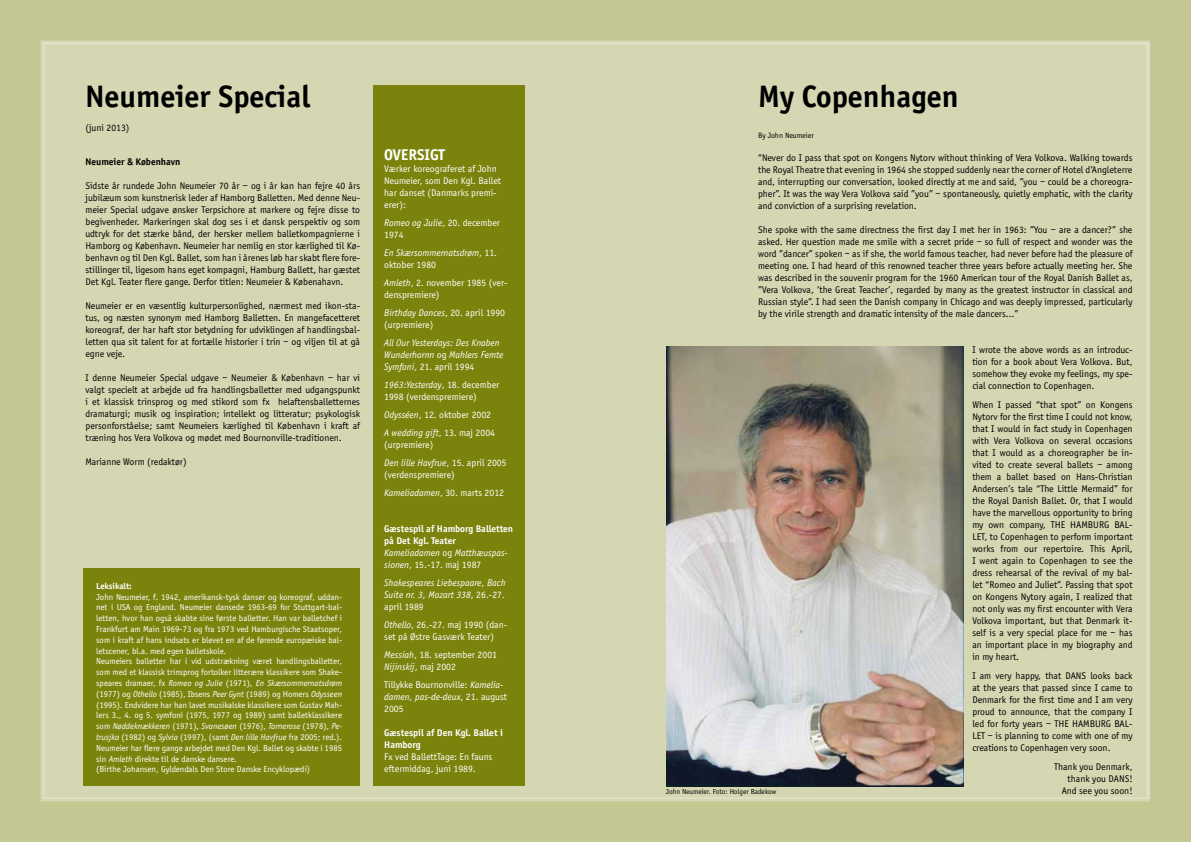
<style>
.page{position:relative;width:1191px;height:842px;background:#c4c792}
.page>*{position:absolute;margin:0;border:0;box-sizing:border-box;transform-origin:0 0}
.t1{font:700 32px "Officina Sans";color:#000}
.t2{font:700 16px "Officina Sans";color:#fff}
.t3{font:10px/12px "Officina Sans";color:#000;text-align:justify}
.t4{font:10px/12px "Officina Sans";color:#fff}
.t5{font:italic 10px/12px "Officina Sans";color:#fff}
.t6{font:700 10px/12px "Officina Sans";color:#fff}
.t7{font:700 10px "Officina Sans";color:#000}
.t8{font:9px/10.8px "Officina Sans";color:#fff}
.t9{font:700 9px "Officina Sans";color:#fff}
.t10{font:8px "Officina Sans";color:#000}
.t11{font:7.5px "Officina Sans";color:#000}
.s1{font-style:italic}
.s2{font-style:normal}
.s3{font-weight:400;font-style:italic}
.s4{font-weight:400}
</style>
<div class="page">
<div style="left:43px;top:43px;width:1105px;height:756px;background:#d5d7b2"></div>
<img style="left:666px;top:347px;width:297px;height:439px">
<div style="left:41px;top:41px;width:1109px;height:760px;border:4px solid #fff"></div>
<div style="left:84px;top:568px;width:276px;height:217px;background:#7b830c"></div>
<div style="left:373px;top:85px;width:151px;height:700px;background:#7b830c"></div>
<h1 class="t1" style="left:85px;top:77px;width:226px">Neumeier Special</h1>
<p class="t3" style="left:85px;top:122px;width:46px">(juni 2013)</p>
<p class="t7" style="left:85px;top:156px;width:96px">Neumeier &amp; København</p>
<p class="t3" style="left:85px;top:180px;width:276px">Sidste år rundede John Neumeier 70 år – og i år kan han fejre 40 års jubilæum som kunstnerisk leder af Hamborg Balletten. Med denne Neu&shy;meier Special udgave ønsker Terpsichore at markere og fejre disse to begivenheder. Markeringen skal dog ses i et dansk perspektiv og som udtryk for det stærke bånd, der hersker mellem balletkompagnierne i Hamborg og København. Neumeier har nemlig en stor kærlighed til Kø&shy;benhavn og til Den Kgl. Ballet, som han i årenes løb har skabt flere fore&shy;stillinger til, ligesom hans eget kompagni, Hamburg Ballett, har gæstet Det Kgl. Teater flere gange. Derfor titlen: Neumeier &amp; Købenahavn.</p>
<p class="t3" style="left:85px;top:300px;width:276px">Neumeier er en væsentlig kulturpersonlighed, nærmest med ikon-sta&shy;tus, og næsten synonym med Hamborg Balletten. En mangefacetteret koreograf, der har haft stor betydning for udviklingen af handlingsbal&shy;letten qua sit talent for at fortælle historier i trin – og viljen til at gå egne veje.</p>
<p class="t3" style="left:85px;top:372px;width:276px">I denne Neumeier Special udgave – Neumeier &amp; København – har vi valgt specielt at arbejde ud fra handlingsballetter med udgangspunkt i et klassisk trinsprog og med stikord som fx helaftensballetternes dramaturgi; musik og inspiration; intellekt og litteratur; psykologisk personforståelse; samt Neumeiers kærlighed til København i kraft af træning hos Vera Volkova og mødet med Bournonville-traditionen.</p>
<p class="t3" style="left:85px;top:456px;width:103px">Marianne Worm (redaktør)</p>
<p class="t9" style="left:96px;top:580px;width:37px">Leksikalt:</p>
<p class="t8" style="left:96px;top:591px;width:247px">John Neumeier, f. 1942, amerikansk-tysk danser og koreograf, uddan&shy;net i USA og England. Neumeier dansede 1963-69 for Stuttgart-bal&shy;letten, hvor han også skabte sine første balletter. Han var balletchef i Frankfurt am Main 1969-73 og fra 1973 ved Hamburgische Staatsoper, som i kraft af hans indsats er blevet en af de førende europæiske bal&shy;letscener, bl.a. med egen balletskole.<br>Neumeiers balletter har i vid udstrækning været handlingsballetter, som med et klassisk trinsprog fortolker litterære klassikere som Shake&shy;speares dramaer, fx <span class="s1">Romeo og Julie</span> (1971), <span class="s1">En Skærsommernatsdrøm </span>(1977) og <span class="s1">Othello</span> (1985), Ibsens <span class="s1">Peer Gynt</span> (1989) og Homers <span class="s1">Odysseen </span>(1995). Endvidere har han lavet musikalske klassikere som Gustav Mah&shy;lers 3., 4. og 5. symfoni (1975, 1977 og 1989) samt balletklassikere som <span class="s1">Nøddeknækkeren</span> (1971), <span class="s1">Svanesøen</span> (1976), <span class="s1">Tornerose</span> (1978), <span class="s1">Pe&shy;trusjka</span> (1982) og <span class="s1">Sylvia</span> (1997), (samt <span class="s1">Den lille Havfrue</span> fra 2005; red.).<br>Neumeier har flere gange arbejdet med Den Kgl. Ballet og skabte i 1985 sin <span class="s1">Amleth</span> direkte til de danske dansere.<br>(Birthe Johansen, Gyldendals Den Store Danske Encyklopædi)</p>
<h2 class="t2" style="left:384px;top:145px;width:17px">OVERSI</h2>
<h2 class="t2" style="left:430px;top:145px;width:16px">GT</h2>
<p class="t4" style="left:384px;top:163px;width:118px">Værker koreograferet af John<br>Neumeier, som Den Kgl. Ballet har danset (Danmarks premi&shy;erer):</p>
<p class="t4" style="left:384px;top:217px;width:117px"><span class="s1">Romeo og Julie</span>, 20. december<br>1974</p>
<p class="t5" style="left:384px;top:247px;width:114px">En Skærsommernatsdrøm<span class="s2">, 11. oktober 1980</span></p>
<p class="t4" style="left:384px;top:277px;width:125px"><span class="s1">Amleth</span>, 2. november 1985 (ver&shy;denspremiere)</p>
<p class="t4" style="left:384px;top:307px;width:122px"><span class="s1">Birthday Dances</span>, 20. april 1990 (urpremiere)</p>
<p class="t5" style="left:384px;top:337px;width:121px">All Our Yesterdays: Des Knaben<br>Wunderhornn <span class="s2">og</span> Mahlers Femte<br>Symfoni<span class="s2">, 21. april 1994</span></p>
<p class="t4" style="left:384px;top:379px;width:117px"><span class="s1">1963:Yesterday</span>, 18. december<br>1998 (verdenspremiere)</p>
<p class="t4" style="left:384px;top:406px;width:112px;line-height:18px"><span class="s1">Odysséen</span>, 12. oktober 2002<br><span class="s1">A wedding gift</span>, 13. maj 2004</p>
<p class="t4" style="left:384px;top:436px;width:124px;line-height:18px">(urpremiere)<br><span class="s1">Den lille Havfrue</span>, 15. april 2005</p>
<p class="t4" style="left:384px;top:466px;width:121px;line-height:18px">(verdenspremiere)<br><span class="s1">Kameliadamen</span>, 30. marts 2012</p>
<p class="t6" style="left:384px;top:523px;width:130px">Gæstespil af H amborg Balletten på Det Kgl. Teater<br><span class="s3">Kameliadamen</span> <span class="s4">og</span> <span class="s3">Matthæuspas&shy;sionen</span><span class="s4">, 15.-17. maj 1987</span></p>
<p class="t5" style="left:384px;top:577px;width:123px;text-align:justify">Shakespeares Liebespaare<span class="s2">,</span> Bach Suite nr. 3, Mozart 338<span class="s2">, 26.-27. april 1989</span></p>
<p class="t4" style="left:384px;top:619px;width:124px"><span class="s1">Othello</span>, 26.-27. maj 1990 (dan&shy;set på Østre Gasværk Teater)</p>
<p class="t4" style="left:384px;top:649px;width:114px"><span class="s1">Messiah</span>, 18. september 2001<br><span class="s1">Nijinskij</span>, maj 2002</p>
<p class="t4" style="left:384px;top:679px;width:124px">Tillykke Bournonville: <span class="s1">Kamelia&shy;damen, pas-de-deux</span>, 21. august<br>2005</p>
<p class="t6" style="left:384px;top:727px;width:120px">Gæstespil af Den Kgl. Ballet i<br>H amborg</p>
<p class="t4" style="left:384px;top:751px;width:110px">Fx ved BallettTage: En fauns eftermiddag, juni 1989.</p>
<h1 class="t1" style="left:758px;top:77px;width:202px">My Copenhagen</h1>
<p class="t10" style="left:758px;top:131px;width:57px">By John Neumeier</p>
<p class="t3" style="left:758px;top:152px;width:376px">“Never do I pass that spot on Kongens Nytorv without thinking of Vera Volkova. Walking towards the Royal Theatre that evening in 1964 she stopped suddenly near the corner of Hotel d’Angleterre and, interrupting our conversation, looked directly at me and said, ”you – could be a choreogra&shy;pher”. It was the way Vera Volkova said ”you” – spontaneously, quietly emphatic, with the clarity and conviction of a surprising revelation.</p>
<p class="t3" style="left:758px;top:224px;width:376px">She spoke with the same directness the first day I met her in 1963: ”You – are a dancer?” she asked. Her question made me smile with a secret pride – so full of respect and wonder was the word ”dancer” spoken – as if she, the world famous teacher, had never before had the pleasure of meeting one. I had heard of this renowned teacher three years before actually meeting her. She was described in the souvenir program for the 1960 American tour of the Royal Danish Ballet as, ”Vera Volkova, ’the Great Teacher’, regarded by many as the greatest instructor in classical and Russian style”. I had seen the Danish company in Chicago and was deeply impressed, particularly by the virile strength and dramatic intensity of the male dancers…”</p>
<p class="t3" style="left:972px;top:344px;width:162px">I wrote the above words as an introduc&shy;tion for a book about Vera Volkova. But, somehow they evoke my feelings, my spe&shy;cial connection to Copenhagen.</p>
<p class="t3" style="left:972px;top:399px;width:162px">When I passed “that spot” on Kongens Nytorv for the first time I could not know, that I would in fact study in Copenhagen with Vera Volkova on several occasions that I would as a choreographer be in&shy;vited to create several ballets – among them a ballet based on Hans-Christian Andersen’s tale “The Little Mermaid” for the Royal Danish Ballet. Or, that I would have the marvellous opportunity to bring my own company, THE HAMBURG BAL-LET, to Copenhagen to perform important works from our repertoire. This April, I went again to Copenhagen to see the dress rehearsal of the revival of my bal&shy;let “Romeo and Juliet”. Passing that spot on Kongens Nytory again, I realized that not only was my first encounter with Vera Volkova important, but that Denmark it&shy;self is a very special place for me – has an important place in my biography and in my heart.</p>
<p class="t3" style="left:972px;top:670px;width:162px">I am very happy, that DANS looks back at the years that passed since I came to Denmark for the first time and I am very proud to announce, that the company I led for forty years – THE HAMBURG BAL-LET – is planning to come with one of my creations to Copenhagen very soon.</p>
<p class="t3" style="left:1054px;top:761px;width:80px;text-align:right">Thank you Denmark, thank you DANS!<br>And see you soon!</p>
<p class="t11" style="left:666px;top:787px;width:112px">John Neumeier. Foto: Holger Badekow</p>
</div>
